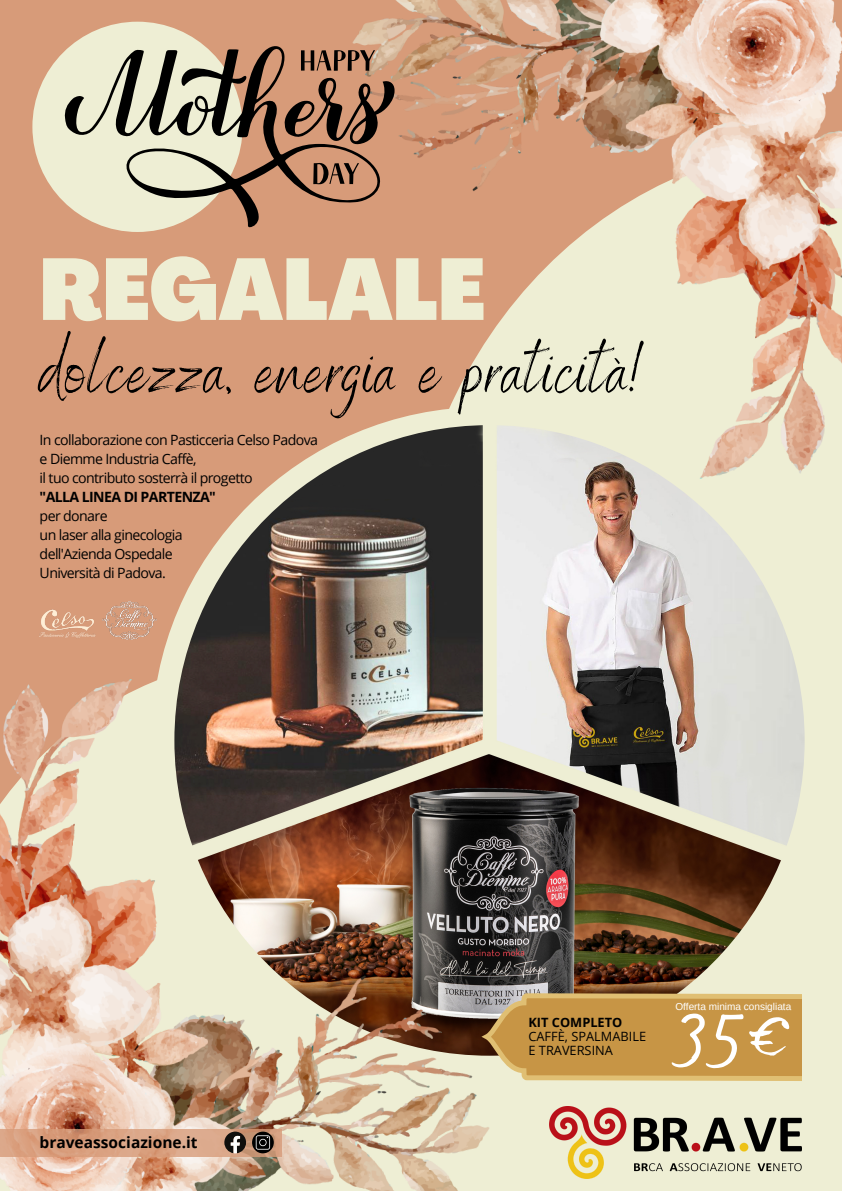
<style>
.page{position:relative;width:842px;height:1191px;background:#fff}
.page>*{position:absolute;margin:0;border:0;box-sizing:border-box;transform-origin:0 0}
.t1{font:124.7px "Madelyn Fill";color:#fff}
.t2{font:900 condensed 85.6px "Agrandir";color:#eeeed4}
.t3{font:70.1px "Benedict";letter-spacing:.025em;color:#000}
.t4{font:700 15.5px "Open Sans";color:#000}
.t5{font:14.1px/19.1px "Open Sans";letter-spacing:-.045em;color:#000}
.t6{font:700 14.1px "Open Sans";letter-spacing:-.04em;color:#000}
.t7{font:12.8px/14px "Open Sans";color:#000}
.t8{font:700 12.8px "Open Sans";color:#000}
.t9{font:10px "Arimo";color:#fff}
</style>
<div class="page">
<div style="left:0;top:0;width:842px;height:1190px;background:#d79b79"></div>
<div style="left:404px;top:144px;width:438px;height:952px;background:#eeeed4"></div>
<div style="left:430px;top:947px;width:412px;height:243px;background:#eeeed4"></div>
<div style="left:152px;top:407px;width:666px;height:666px;background:#eeeed4;border-radius:50%"></div>
<div style="left:32px;top:22px;width:211px;height:210px;background:#eeeed4;border-radius:50%"></div>
<img style="left:174px;top:425px;width:631px;height:630px;border-radius:50%">
<img style="left:0;top:679px;width:490px;height:511px">
<img style="left:353px;top:0;width:489px;height:478px">
<svg style="left:64px;top:44px;width:317px;height:183px"></svg>
<svg style="left:284px;top:77px;width:111px;height:68px"></svg>
<svg style="left:301px;top:50px;width:74px;height:21px"></svg>
<svg style="left:313px;top:163px;width:46px;height:21px"></svg>
<img style="left:549px;top:1106px;width:253px;height:72px">
<svg style="left:0;top:1128px;width:281px;height:28px;fill:#daa282"></svg>
<svg style="left:224px;top:1131px;width:22px;height:22px"></svg>
<svg style="left:252px;top:1131px;width:22px;height:22px"></svg>
<svg style="left:256px;top:1135px;width:14px;height:14px"></svg>
<svg style="left:481px;top:993px;width:321px;height:87px;background:#c79a50"></svg>
<img style="left:103px;top:601px;width:53px;height:38px">
<img style="left:39px;top:609px;width:57px;height:29px">
<h2 class="t2" style="left:40px;top:256px;width:447px">REGALALE</h2>
<h3 class="t3" style="left:40px;top:325px;width:605px">dolcezza, energia e praticità!</h3>
<p class="t5" style="left:40px;top:429px;width:280px">In collaborazione con Pasticceria Celso Padova e Diemme Industria Caffè,<br>il tuo contributo sosterrà il progetto</p>
<p class="t6" style="left:40px;top:486px;width:178px">"ALLA LINEA DI PARTENZA"</p>
<p class="t5" style="left:40px;top:506px;width:144px">per donare<br>un laser alla ginecologia dell'Azienda Ospedale<br>Università di Padova.</p>
<p class="t4" style="left:40px;top:1131px;width:160px">braveassociazione.it</p>
<p class="t8" style="left:528px;top:1013px;width:95px">KIT COMPLETO</p>
<p class="t7" style="left:528px;top:1029px;width:119px">CAFFÈ, SPALMABILE<br>E TRAVERSINA</p>
<p class="t9" style="left:675px;top:1001px;width:117px">Offerta minima consigliata</p>
<h1 class="t1" style="left:672px;top:937px;width:121px">35€</h1>
</div>
